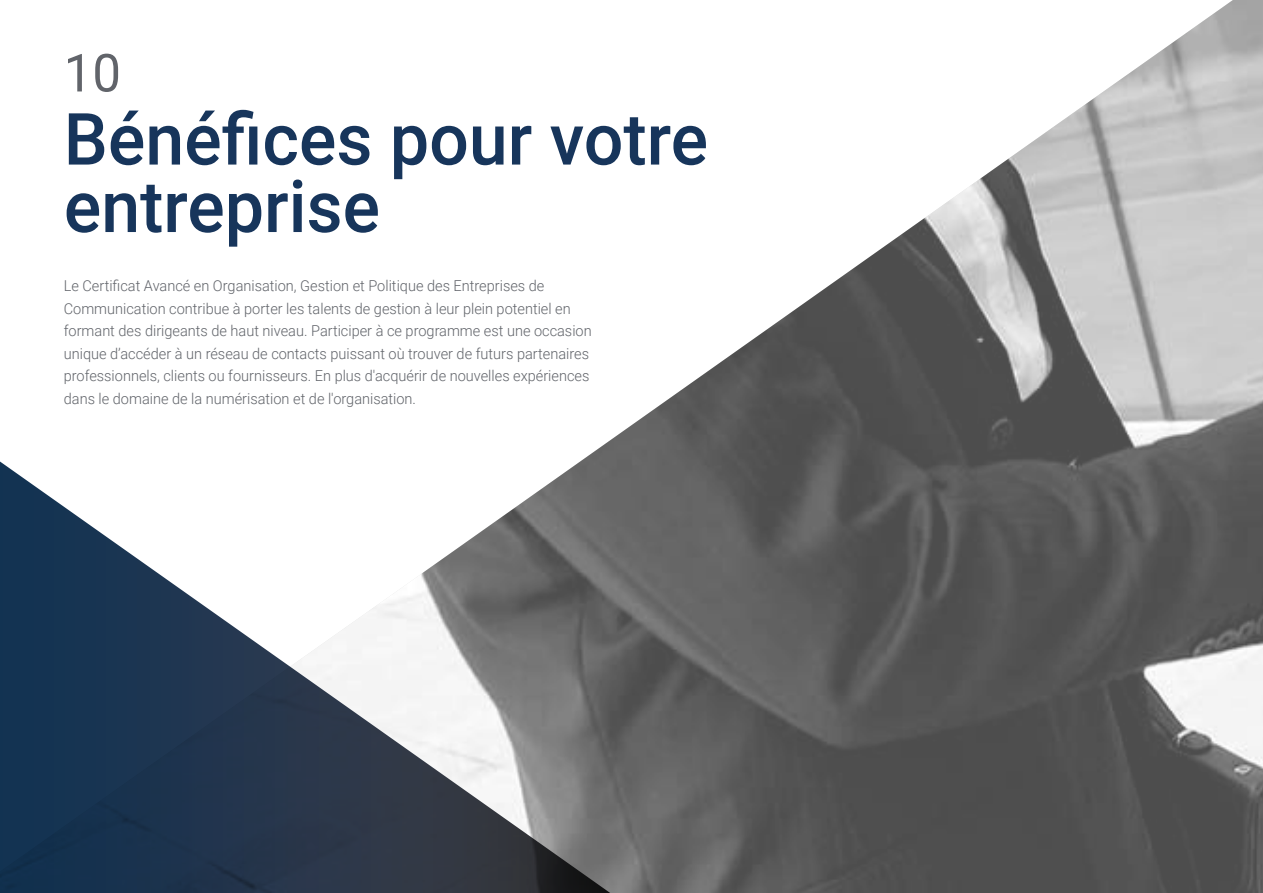
<style>
.page{position:relative;width:1263px;height:893px;background:#fff}
.page>*{position:absolute;margin:0;border:0;box-sizing:border-box;transform-origin:0 0}
.t1{font:500 72px/67.5px "Roboto";color:#17355b}
.t2{font:52.5px "Roboto";color:#61646a}
.t3{font:300 15px/22.5px "Roboto";color:#61646a}
</style>
<div class="page">
<img style="left:602px;top:0;width:661px;height:893px">
<svg style="left:0;top:446px;width:640px;height:447px"></svg>
<h2 class="t2" style="left:64px;top:36px;width:59px">10</h2>
<h1 class="t1" style="left:64px;top:103px;width:646px">Bénéfices pour votre entreprise</h1>
<p class="t3" style="left:64px;top:274px;width:529px">Le Certificat Avancé en Organisation, Gestion et Politique des Entreprises de Communication contribue à porter les talents de gestion à leur plein potentiel en formant des dirigeants de haut niveau. Participer à ce programme est une occasion unique d’accéder à un réseau de contacts puissant où trouver de futurs partenaires professionnels, clients ou fournisseurs. En plus d'acquérir de nouvelles expériences dans le domaine de la numérisation et de l'organisation.</p>
</div>
